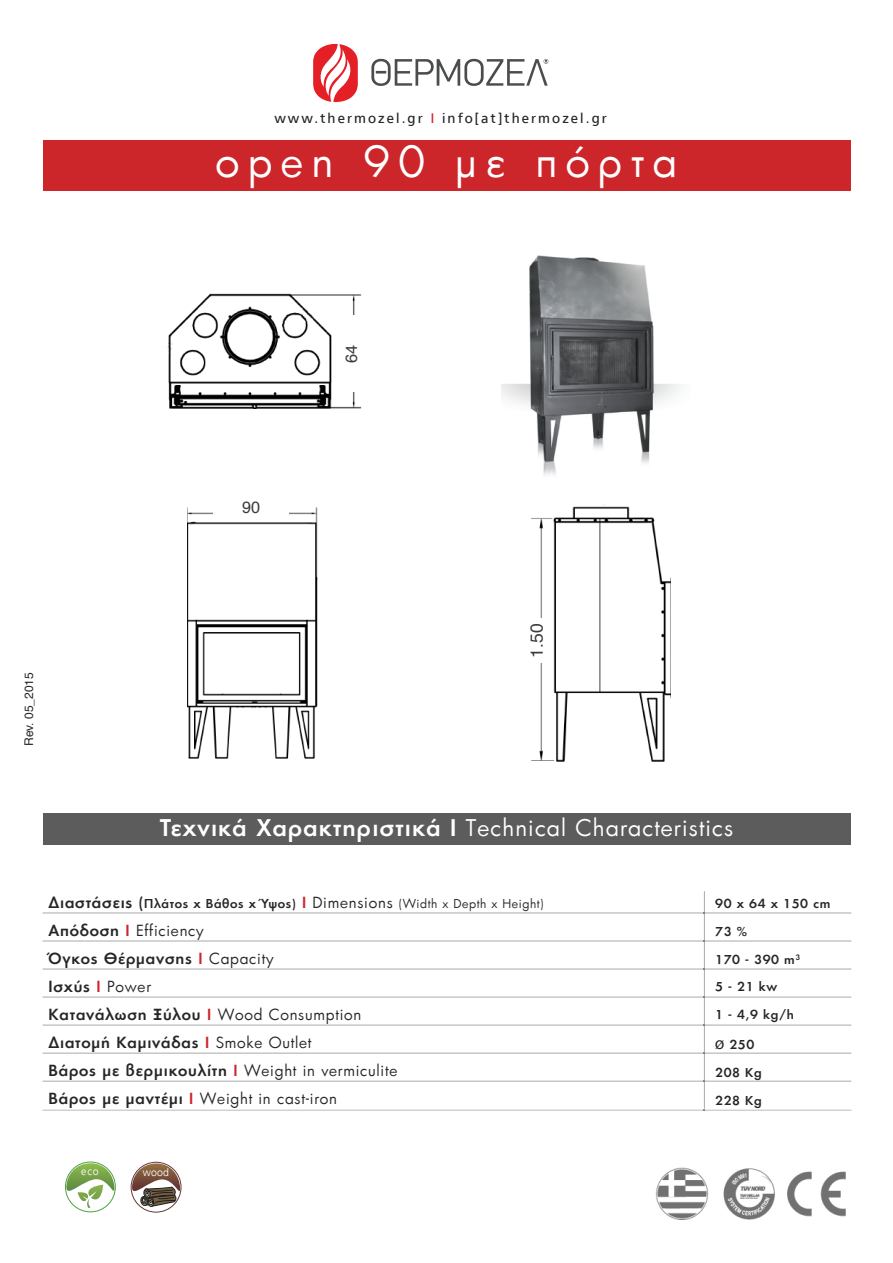
<style>
.page{position:relative;width:893px;height:1263px;background:#fff}
.page>*{position:absolute;margin:0;border:0;box-sizing:border-box;transform-origin:0 0}
.t1{font:42px "PF Futura Neu";letter-spacing:.2em;color:#fff}
.t2{font:22.5px "PF Futura Neu";letter-spacing:.05em;color:#fff}
.t3{font:17.55px "Helvetica";color:#3d3c3c}
.t4{font:16.35px "Helvetica";color:#3d3c3c}
.t5{font:500 15px/28px "PF Futura Neu";letter-spacing:.05em;color:#272627}
.t6{font:13.8px "PF Catalog";letter-spacing:.15em;color:#272627}
.t7{font:12px "PF Futura Neu";letter-spacing:.05em;color:#272627}
.t8{font:500 12px "PF Futura Neu";letter-spacing:.05em;color:#272627}
.t9{font:12px "Helvetica";color:#272627}
.t10{font:300 10.8px "PF Catalog";letter-spacing:.01em;color:#fff}
.s1{color:#cc262b}
.s2{font-weight:500}
.s3{font-weight:500;font-size:15px}
.s4{font-weight:500;font-size:15px;color:#cc262b}
.s5{font-size:15px}
.s6{font-weight:400}
.s7{font-family:"Helvetica Neue"}
</style>
<div class="page">
<img style="left:502px;top:255px;width:179px;height:220px">
<svg style="left:371px;top:59px;width:177px;height:27px"></svg>
<svg style="left:313px;top:44px;width:45px;height:58px"></svg>
<div style="left:43px;top:140px;width:807px;height:50px;background:#cc262b"></div>
<div style="left:43px;top:813px;width:807px;height:32px;background:#5d5c5d"></div>
<img style="left:91px;top:1192px;width:11px;height:8px">
<svg style="left:78px;top:1192px;width:13px;height:16px"></svg>
<img style="left:66px;top:1163px;width:49px;height:29px">
<div style="left:65px;top:1162px;width:51px;height:50px;border:1px solid #4da246;border-radius:50%"></div>
<svg style="left:130px;top:1161px;width:52px;height:52px"></svg>
<svg style="left:140px;top:1192px;width:38px;height:15px"></svg>
<img style="left:132px;top:1163px;width:49px;height:29px">
<div style="left:131px;top:1162px;width:50px;height:50px;border:1px solid #673836;border-radius:50%"></div>
<img style="left:656px;top:1167px;width:190px;height:53px">
<svg style="left:43px;top:891px;width:808px;height:220px"></svg>
<img style="left:167px;top:293px;width:195px;height:115px">
<img style="left:187px;top:507px;width:131px;height:252px">
<img style="left:531px;top:504px;width:140px;height:258px">
<div style="left:214px;top:496px;width:75px;height:23px;background:#fff"></div>
<div style="left:341px;top:316px;width:23px;height:76px;background:#fff"></div>
<div style="left:525px;top:618px;width:25px;height:45px;background:#fff"></div>
<div style="left:211px;top:581px;width:88px;height:34px;background:#fff"></div>
<p class="t6" style="left:274px;top:110px;width:334px">www.thermozel.gr <span class="s1">I</span> info[at]thermozel.gr</p>
<h1 class="t1" style="left:215px;top:134px;width:463px">open 90 με πόρτα</h1>
<p class="t4" style="left:344px;top:363px;width:20px;rotate:-90deg">64</p>
<p class="t4" style="left:242px;top:500px;width:20px">90</p>
<p class="t9" style="left:24px;top:746px;width:75px;rotate:-90deg">Rev. 05_2015</p>
<p class="t3" style="left:529px;top:657px;width:36px;rotate:-90deg">1.50</p>
<h2 class="t2" style="left:160px;top:813px;width:575px"><span class="s2">Τεχνικά Χαρακτηριστικά Ι</span> Technical Characteristics</h2>
<p class="t7" style="left:49px;top:896px;width:497px"><span class="s3">Διαστάσεις (</span><span class="s2">Πλάτος χ Βάθος χ Ύψος)</span> <span class="s4">Ι</span> <span class="s5">Dimensions</span> (Width x Depth x Height)</p>
<p class="t5" style="left:49px;top:916px;width:350px">Απόδοση <span class="s1">Ι</span> <span class="s6">Efficiency<br></span>Όγκος Θέρμανσης <span class="s1">Ι</span> <span class="s6">Capacity<br></span>Ισχύς <span class="s1">Ι</span> <span class="s6">Power<br></span>Κατανάλωση Ξύλου <span class="s1">Ι</span> <span class="s6">Wood Consumption<br></span>Διατομή Καμινάδας <span class="s1">Ι</span> <span class="s6">Smoke Outlet<br></span>Βάρος με βερμικουλίτη <span class="s1">Ι</span> <span class="s6">Weight in vermiculite<br></span>Βάρος με μαντέμι <span class="s1">Ι</span> <span class="s6">Weight in cast-iron</span></p>
<p class="t10" style="left:81px;top:1165px;width:19px">eco</p>
<p class="t10" style="left:143px;top:1166px;width:28px">wood</p>
<p class="t8" style="left:715px;top:895px;width:117px">90 x 64 x 150 cm</p>
<p class="t8" style="left:715px;top:923px;width:33px">73 %</p>
<p class="t8" style="left:715px;top:951px;width:87px">170 - 390 m<sup>3</sup></p>
<p class="t8" style="left:715px;top:979px;width:63px">5-21kw</p>
<p class="t8" style="left:715px;top:1007px;width:80px">1 - 4,9 kg/h</p>
<p class="t8" style="left:715px;top:1036px;width:41px"><span class="s7">Ø</span> 250</p>
<p class="t8" style="left:715px;top:1065px;width:48px">208 Kg</p>
<p class="t8" style="left:715px;top:1092px;width:48px">228 Kg</p>
</div>
